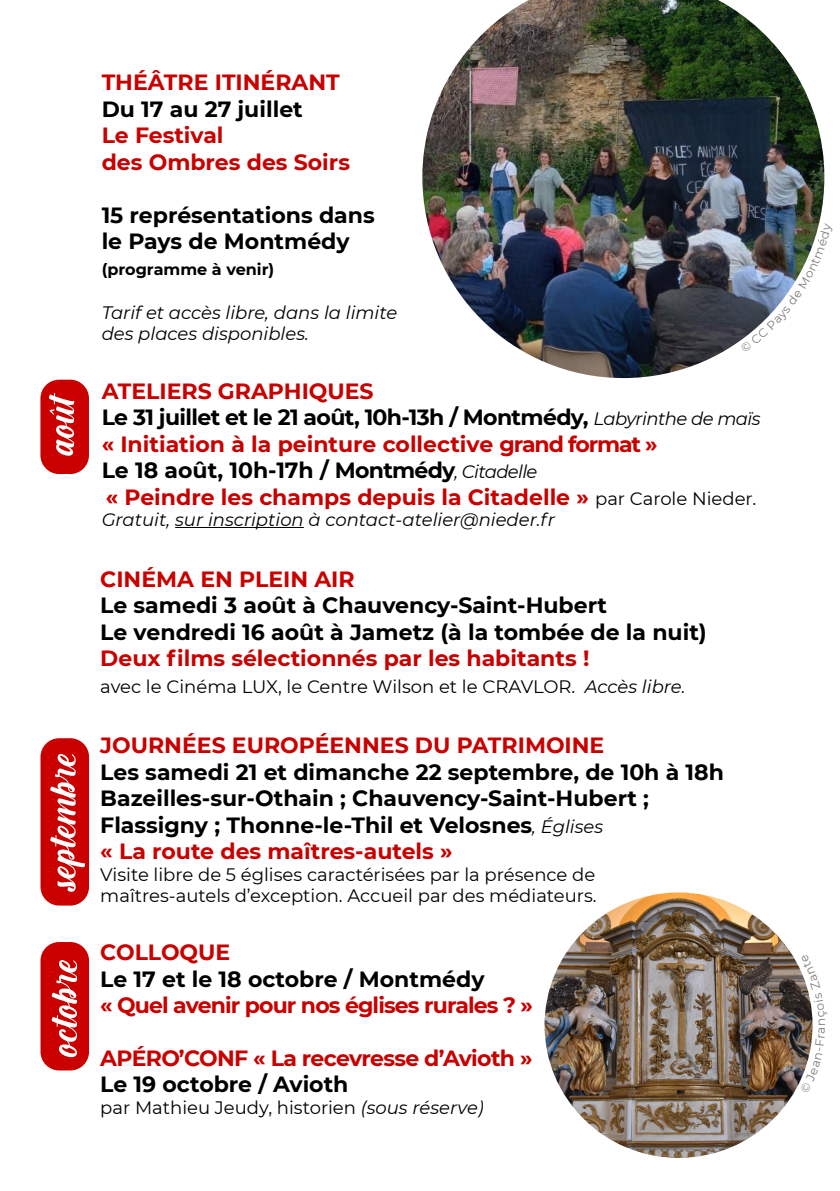
<style>
.page{position:relative;width:840px;height:1191px;background:#fff}
.page>*{position:absolute;margin:0;border:0;box-sizing:border-box;transform-origin:0 0}
.t1{font:51px "Cream Cake";color:#fff}
.t2{font:700 22px/26.4px "Montserrat";color:#000}
.t3{font:700 22px "Montserrat";color:#c90000}
.t4{font:700 22px "Montserrat";letter-spacing:-.03em;color:#000}
.t5{font:700 22px "Montserrat";letter-spacing:-.04em;color:#c90000}
.t6{font:700 22px "Montserrat";letter-spacing:-.03em;color:#c90000}
.t7{font:18px/21.6px "Montserrat";color:#000}
.t8{font:italic 18px/21.6px "Montserrat";color:#000}
.t9{font:700 16px "Montserrat";color:#000}
.s1{font-weight:400;font-style:italic;font-size:18px}
.s2{font-weight:400;font-size:18px;color:#000}
.s3{font-style:italic}
</style>
<div class="page">
<hr style="left:175px;top:527px;width:129px;height:1px;background:#000">
<div style="left:40px;top:738px;width:49px;height:167px;background:#ca0000;border-radius:19px"></div>
<div style="left:40px;top:942px;width:49px;height:128px;background:#ca0000;border-radius:19px"></div>
<div style="left:40px;top:380px;width:49px;height:94px;background:#ca0000;border-radius:19px"></div>
<img style="left:422px;top:0;width:401px;height:378px">
<img style="left:544px;top:892px;width:255px;height:265px">
<img style="left:739px;top:224px;width:84px;height:128px">
<svg style="left:799px;top:967px;width:14px;height:117px"></svg>
<p class="t3" style="left:102px;top:67px;width:239px">THÉÂTRE ITINÉRANT</p>
<p class="t2" style="left:102px;top:95px;width:202px">Du 17 au 27 juillet</p>
<p class="t3" style="left:102px;top:120px;width:123px">Le Festival</p>
<p class="t3" style="left:102px;top:146px;width:250px">des Ombres des Soirs</p>
<p class="t2" style="left:102px;top:200px;width:274px">15 représentations dans le Pays de Montmédy</p>
<p class="t9" style="left:102px;top:258px;width:174px">(programme à venir)</p>
<p class="t8" style="left:102px;top:301px;width:297px">Tarif et accès libre, dans la limite des places disponibles.</p>
<p class="t1" style="left:36px;top:454px;width:64px;rotate:-90deg">août</p>
<p class="t1" style="left:38px;top:892px;width:140px;rotate:-90deg">septembre</p>
<p class="t1" style="left:39px;top:1056px;width:99px;rotate:-90deg">octobre</p>
<p class="t3" style="left:102px;top:375px;width:273px">ATELIERS GRAPHIQUES</p>
<p class="t4" style="left:102px;top:401px;width:660px">Le 31 juillet et le 21 août, 10h-13h / Montmédy, <span class="s1">Labyrinthe de maïs</span></p>
<p class="t3" style="left:102px;top:428px;width:557px">« Initiation à la peinture collective grand format »</p>
<p class="t2" style="left:102px;top:456px;width:437px">Le 18 août, 10h-17h / Montmédy<span class="s1">, Citadelle</span></p>
<p class="t3" style="left:106px;top:481px;width:651px">« Peindre les champs depuis la Citadelle » <span class="s2">par Carole Nieder.</span></p>
<p class="t8" style="left:102px;top:508px;width:454px">Gratuit, sur inscription à contact-atelier@nieder.fr</p>
<p class="t3" style="left:100px;top:563px;width:256px">CINÉMA EN PLEIN AIR</p>
<p class="t2" style="left:100px;top:591px;width:508px">Le samedi 3 août à Chauvency-Saint-Hubert</p>
<p class="t2" style="left:100px;top:617px;width:607px">Le vendredi 16 août à Jametz (à la tombée de la nuit)</p>
<p class="t3" style="left:100px;top:642px;width:490px">Deux films sélectionnés par les habitants !</p>
<p class="t7" style="left:100px;top:675px;width:586px">avec le Cinéma LUX, le Centre Wilson et le CRAVLOR. <span class="s3">Accès libre.</span></p>
<p class="t3" style="left:100px;top:729px;width:505px">JOURNÉES EUROPÉENNES DU PATRIMOINE</p>
<p class="t2" style="left:100px;top:757px;width:624px">Les samedi 21 et dimanche 22 septembre, de 10h à 18h</p>
<p class="t2" style="left:100px;top:784px;width:550px">Bazeilles-sur-Othain ; Chauvency-Saint-Hubert ;</p>
<p class="t2" style="left:100px;top:810px;width:504px">Flassigny ; Thonne-le-Thil et Velosnes<span class="s1">, Églises</span></p>
<p class="t3" style="left:100px;top:835px;width:354px">« La route des maîtres-autels »</p>
<p class="t7" style="left:100px;top:862px;width:497px">Visite libre de 5 églises caractérisées par la présence de maîtres-autels d’exception. Accueil par des médiateurs.</p>
<p class="t3" style="left:100px;top:936px;width:131px">COLLOQUE</p>
<p class="t2" style="left:100px;top:964px;width:385px">Le 17 et le 18 octobre / Montmédy</p>
<p class="t5" style="left:100px;top:989px;width:434px">« Quel avenir pour nos églises rurales ? »</p>
<p class="t6" style="left:100px;top:1042px;width:433px">APÉRO’CONF « La recevresse d’Avioth »</p>
<p class="t2" style="left:100px;top:1070px;width:249px">Le 19 octobre / Avioth</p>
<p class="t7" style="left:100px;top:1095px;width:385px">par Mathieu Jeudy, historien <span class="s3">(sous réserve)</span></p>
</div>
